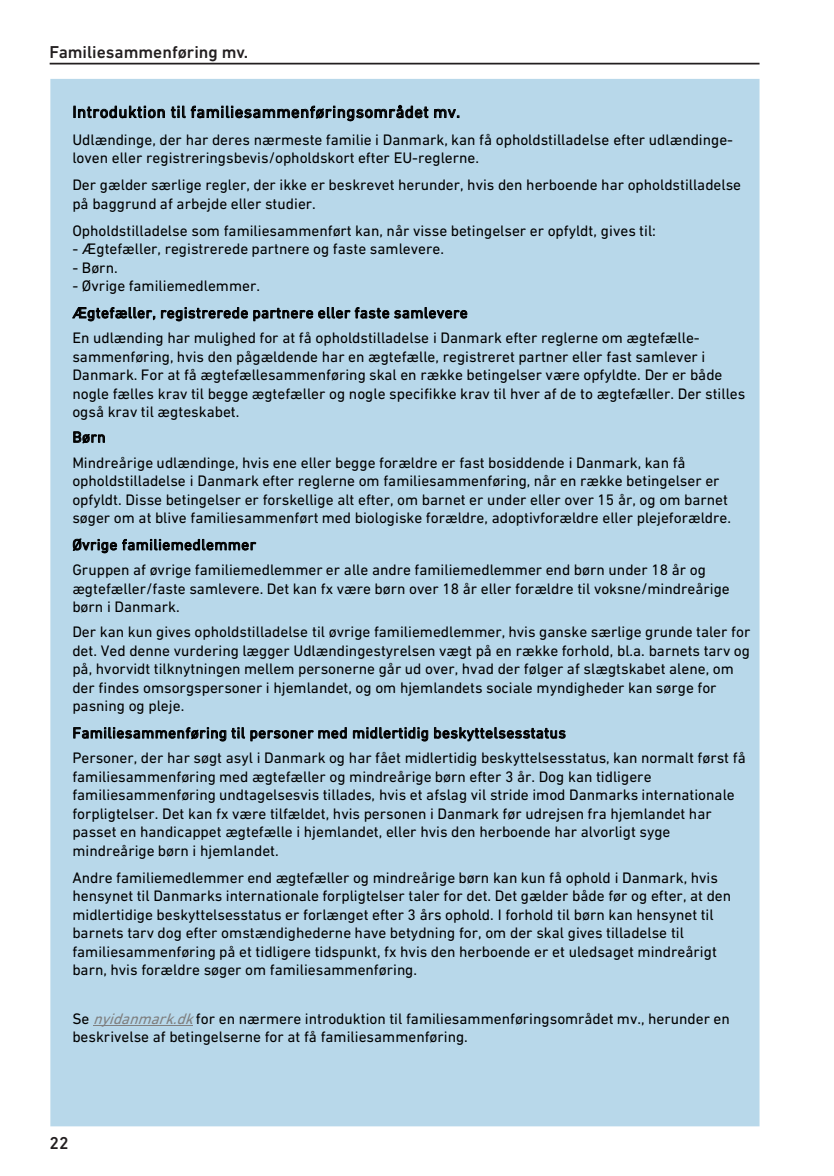
<style>
.page{position:relative;width:834px;height:1176px;background:#fff}
.page>*{position:absolute;margin:0;border:0;box-sizing:border-box;transform-origin:0 0}
.t1{font:500 17.5px "DIN Next LT Pro";color:#231f20}
.t2{font:16.8px "DIN Next LT Pro";letter-spacing:.03em;color:#000}
.t3{font:15.4px/18.6px "DIN Next LT Pro";color:#000}
.t4{font:15.4px/26.9px "DIN Next LT Pro";letter-spacing:.025em;color:#000}
.s1{font-style:italic;color:#7f7f7f}
</style>
<div class="page">
<hr style="left:50px;top:63px;width:709px;height:1px;background:#231f20">
<div style="left:50px;top:79px;width:709px;height:1047px;background:#b8d8ea"></div>
<svg style="left:73px;top:106px;width:92px;height:13px"></svg>
<svg style="left:171px;top:105px;width:257px;height:16px"></svg>
<svg style="left:434px;top:108px;width:25px;height:10px"></svg>
<svg style="left:72px;top:307px;width:83px;height:14px"></svg>
<svg style="left:161px;top:307px;width:306px;height:14px"></svg>
<svg style="left:73px;top:431px;width:32px;height:13px"></svg>
<svg style="left:73px;top:538px;width:183px;height:15px"></svg>
<svg style="left:73px;top:727px;width:274px;height:14px"></svg>
<svg style="left:353px;top:727px;width:75px;height:14px"></svg>
<svg style="left:434px;top:727px;width:131px;height:14px"></svg>
<hr style="left:93px;top:1025px;width:100px;height:1px;background:#7f7f7f">
<p class="t1" style="left:50px;top:42px;width:200px">Familiesammenføring mv.</p>
<p class="t2" style="left:72px;top:102px;width:389px">Introduktion til familiesammenføringsområdet mv.</p>
<p class="t3" style="left:72px;top:130px;width:662px">Udlændinge, der har deres nærmeste familie i Danmark, kan få opholdstilladelse efter udlændinge&shy;loven eller registreringsbevis/opholdskort efter EU-reglerne.</p>
<p class="t3" style="left:72px;top:176px;width:670px">Der gælder særlige regler, der ikke er beskrevet herunder, hvis den herboende har opholdstilladelse på baggrund af arbejde eller studier.</p>
<p class="t3" style="left:72px;top:221px;width:585px">Opholdstilladelse som familiesammenført kan, når visse betingelser er opfyldt, gives til:</p>
<p class="t3" style="left:72px;top:239px;width:373px">- Ægtefæller, registrerede partnere og faste samlevere.</p>
<p class="t3" style="left:72px;top:258px;width:47px">- Børn.</p>
<p class="t4" style="left:72px;top:272px;width:397px">- Øvrige familiemedlemmer.<br>Ægtefæller, registrerede partnere eller faste samlevere</p>
<p class="t3" style="left:72px;top:328px;width:674px">En udlænding har mulighed for at få opholdstilladelse i Danmark efter reglerne om ægtefælle&shy;sammenføring, hvis den pågældende har en ægtefælle, registreret partner eller fast samlever i Danmark. For at få ægtefællesammenføring skal en række betingelser være opfyldte. Der er både nogle fælles krav til begge ægtefæller og nogle specifikke krav til hver af de to ægtefæller. Der stilles også krav til ægteskabet.</p>
<p class="t3" style="left:72px;top:424px;width:614px;line-height:25.2px">Børn<br>Mindreårige udlændinge, hvis ene eller begge forældre er fast bosiddende i Danmark, kan få</p>
<p class="t3" style="left:72px;top:471px;width:660px">opholdstilladelse i Danmark efter reglerne om familiesammenføring, når en række betingelser er opfyldt. Disse betingelser er forskellige alt efter, om barnet er under eller over 15 år, og om barnet søger om at blive familiesammenført med biologiske forældre, adoptivforældre eller plejeforældre.</p>
<p class="t3" style="left:72px;top:532px;width:635px;line-height:25.2px">Øvrige familiemedlemmer<br>Gruppen af øvrige familiemedlemmer er alle andre familiemedlemmer end børn under 18 år og</p>
<p class="t3" style="left:72px;top:579px;width:659px">ægtefæller/faste samlevere. Det kan fx være børn over 18 år eller forældre til voksne/mindreårige børn i Danmark.</p>
<p class="t3" style="left:72px;top:622px;width:679px">Der kan kun gives opholdstilladelse til øvrige familiemedlemmer, hvis ganske særlige grunde taler for det. Ved denne vurdering lægger Udlændingestyrelsen vægt på en række forhold, bl.a. barnets tarv og på, hvorvidt tilknytningen mellem personerne går ud over, hvad der følger af slægtskabet alene, om der findes omsorgspersoner i hjemlandet, og om hjemlandets sociale myndigheder kan sørge for pasning og pleje.</p>
<p class="t3" style="left:72px;top:720px;width:674px;line-height:25.2px">Familiesammenføring til personer med midlertidig beskyttelsesstatus<br>Personer, der har søgt asyl i Danmark og har fået midlertidig beskyttelsesstatus, kan normalt først få</p>
<p class="t3" style="left:72px;top:767px;width:663px">familiesammenføring med ægtefæller og mindreårige børn efter 3 år. Dog kan tidligere familiesammenføring undtagelsesvis tillades, hvis et afslag vil stride imod Danmarks internationale forpligtelser. Det kan fx være tilfældet, hvis personen i Danmark før udrejsen fra hjemlandet har passet en handicappet ægtefælle i hjemlandet, eller hvis den herboende har alvorligt syge mindreårige børn i hjemlandet.</p>
<p class="t3" style="left:72px;top:868px;width:660px">Andre familiemedlemmer end ægtefæller og mindreårige børn kan kun få ophold i Danmark, hvis hensynet til Danmarks internationale forpligtelser taler for det. Det gælder både før og efter, at den midlertidige beskyttelsesstatus er forlænget efter 3 års ophold. I forhold til børn kan hensynet til barnets tarv dog efter omstændighederne have betydning for, om der skal gives tilladelse til familiesammenføring på et tidligere tidspunkt, fx hvis den herboende er et uledsaget mindreårigt barn, hvis forældre søger om familiesammenføring.</p>
<p class="t3" style="left:72px;top:1009px;width:658px">Se <span class="s1">nyidanmark.dk</span>for en nærmere introduktion til familiesammenføringsområdet mv., herunder en beskrivelse af betingelserne for at få familiesammenføring.</p>
<p class="t1" style="left:50px;top:1133px;width:21px">22</p>
</div>
